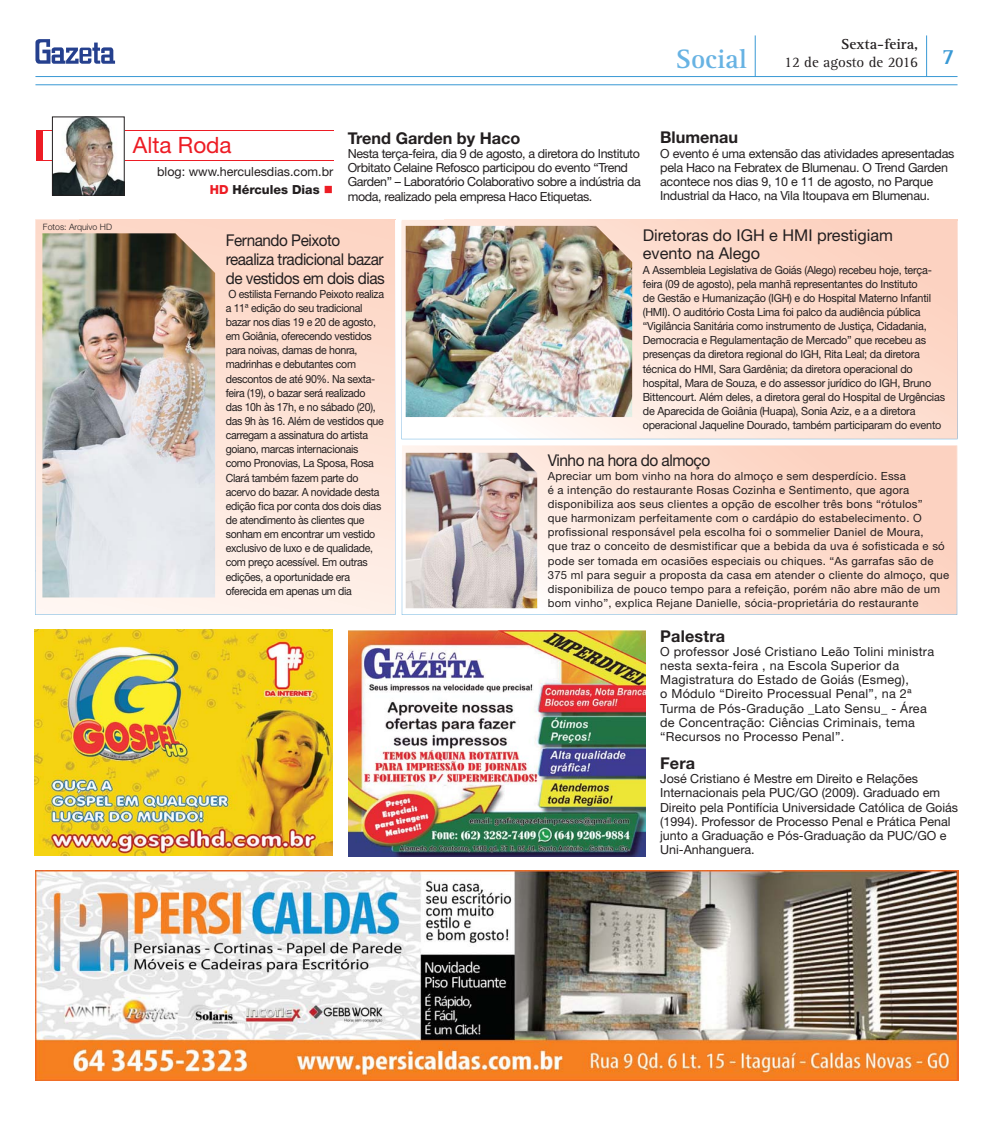
<style>
.page{position:relative;width:993px;height:1124px;background:#fff}
.page>*{position:absolute;margin:0;border:0;box-sizing:border-box;transform-origin:0 0}
.t1{font:700 27.5px "Rotis Serif";color:#68b3e3}
.t2{font:22.5px "Helvetica Neue";color:#ed1c24}
.t3{font:16.25px/18.8px "Helvetica Neue";letter-spacing:-.03em;color:#231f20;scale:.94 1}
.t4{font:16.25px/18.8px "Helvetica Neue";color:#231f20}
.t5{font:700 16.25px "Helvetica Neue";color:#231f20}
.t6{font:16.25px "Helvetica Neue";letter-spacing:-.03em;color:#231f20;scale:.95 1}
.t7{font:15px "Rotis Serif";color:#231f20}
.t8{font:700 15px "Rotis Serif";color:#231f20}
.t9{font:12.5px/14.1px "Helvetica Neue";color:#231f20}
.t10{font:12.5px/14.1px "Helvetica Neue";letter-spacing:.02em;color:#231f20}
.t11{font:12.5px/14.1px "Helvetica Neue";letter-spacing:-.03em;color:#231f20}
.t12{font:12.5px/14.1px "Helvetica Neue";letter-spacing:-.02em;color:#231f20}
.t13{font:11.25px/14.1px "Helvetica Neue";letter-spacing:-.02em;color:#231f20;scale:.96 1}
.t14{font:11.25px/14.1px "Helvetica Neue";letter-spacing:.02em;color:#231f20}
.t15{font:11.25px/14.1px "Helvetica Neue";letter-spacing:-.02em;color:#231f20;scale:.94 1}
.t16{font:300 8.75px "Helvetica Neue";color:#231f20}
.s1{font-weight:800;color:#ed1c24}
.s2{font-weight:800}
</style>
<div class="page">
<hr style="left:35px;top:84px;width:922px;height:1px;background:#3999d5">
<hr style="left:35px;top:76px;width:922px;height:1px;background:#3999d5">
<hr style="left:925px;top:35px;width:1px;height:41px;background:#3999d5">
<hr style="left:754px;top:35px;width:1px;height:42px;background:#3999d5">
<svg style="left:35px;top:39px;width:80px;height:25px"></svg>
<img style="left:35px;top:870px;width:922px;height:210px">
<img style="left:35px;top:629px;width:297px;height:226px">
<hr style="left:37px;top:130px;width:297px;height:1px;background:#ed1c24">
<hr style="left:37px;top:160px;width:297px;height:1px;background:#ed1c24">
<div style="left:36px;top:130px;width:6px;height:30px;background:#ed1c24"></div>
<img style="left:54px;top:118px;width:69px;height:75px">
<div style="left:52px;top:116px;width:73px;height:79px;border:1px solid #231f20"></div>
<svg style="left:80px;top:220px;width:315px;height:350px;background:#fde0d3"></svg>
<img style="left:35px;top:219px;width:45px;height:352px">
<img style="left:42px;top:233px;width:173px;height:364px">
<img style="left:348px;top:630px;width:297px;height:226px">
<svg style="left:445px;top:220px;width:512px;height:219px;background:#fcdbcc"></svg>
<img style="left:401px;top:395px;width:555px;height:44px">
<img style="left:401px;top:220px;width:44px;height:175px">
<img style="left:444px;top:220px;width:512px;height:1px">
<img style="left:405px;top:226px;width:227px;height:191px">
<img style="left:402px;top:445px;width:554px;height:170px">
<h3 class="t8" style="left:841px;top:39px;width:78px">Sexta-feira,</h3>
<h1 class="t1" style="left:675px;top:49px;width:72px">Social</h1>
<h3 class="t7" style="left:784px;top:57px;width:172px">12 de agosto de 2016 <sup>7</sup></h3>
<p class="t16" style="left:43px;top:224px;width:71px">Fotos: Arquivo HD</p>
<h3 class="t5" style="left:660px;top:132px;width:79px">Blumenau</h3>
<p class="t12" style="left:660px;top:147px;width:296px">O evento é uma extensão das atividades apresentadas pela Haco na Febratex de Blumenau. O Trend Garden acontece nos dias 9, 10 e 11 de agosto, no Parque Industrial da Haco, na Vila Itoupava em Blumenau.</p>
<h3 class="t4" style="left:642px;top:227px;width:252px">Diretoras do IGH e HMI prestigiam evento na Alego</h3>
<p class="t13" style="left:642px;top:263px;width:316px">A Assembleia Legislativa de Goiás (Alego) recebeu hoje, terça&shy;feira (09 de agosto), pela manhã representantes do Instituto<br>de Gestão e Humanização (IGH) e do Hospital Materno Infantil (HMI). O auditório Costa Lima foi palco da audiência pública “Vigilância Sanitária como instrumento de Justiça, Cidadania, Democracia e Regulamentação de Mercado” que recebeu as presenças da diretora regional do IGH, Rita Leal; da diretora técnica do HMI, Sara Gardênia; da diretora operacional do hospital, Mara de Souza, e do assessor jurídico do IGH, Bruno Bittencourt. Além deles, a diretora geral do Hospital de Urgências de Aparecida de Goiânia (Huapa), Sonia Aziz, e a a diretora operacional Jaqueline Dourado, também participaram do evento</p>
<h3 class="t6" style="left:547px;top:454px;width:172px">Vinho na hora do almoço</h3>
<p class="t14" style="left:547px;top:469px;width:403px">Apreciar um bom vinho na hora do almoço e sem desperdício. Essa<br>é a intenção do restaurante Rosas Cozinha e Sentimento, que agora disponibiliza aos seus clientes a opção de escolher três bons “rótulos”<br>que harmonizam perfeitamente com o cardápio do estabelecimento. O profissional responsável pela escolha foi o sommelier Daniel de Moura,<br>que traz o conceito de desmistificar que a bebida da uva é sofisticada e só pode ser tomada em ocasiões especiais ou chiques. “As garrafas são de 375 ml para seguir a proposta da casa em atender o cliente do almoço, que disponibiliza de pouco tempo para a refeição, porém não abre mão de um bom vinho”, explica Rejane Danielle, sócia-proprietária do restaurante</p>
<h3 class="t5" style="left:660px;top:630px;width:66px">Palestra</h3>
<p class="t10" style="left:660px;top:645px;width:275px">O professor José Cristiano Leão Tolini ministra nesta sexta-feira , na Escola Superior da Magistratura do Estado de Goiás (Esmeg),<br>o Módulo “Direito Processual Penal”, na 2ª Turma de Pós-Gradução _Lato Sensu_ - Área de Concentração: Ciências Criminais, tema “Recursos no Processo Penal”.</p>
<h3 class="t5" style="left:660px;top:757px;width:37px">Fera</h3>
<p class="t9" style="left:660px;top:772px;width:299px">José Cristiano é Mestre em Direito e Relações Internacionais pela PUC/GO (2009). Graduado em Direito pela Pontifícia Universidade Católica de Goiás (1994). Professor de Processo Penal e Prática Penal junto a Graduação e Pós-Graduação da PUC/GO e Uni-Anhanguera.</p>
<h3 class="t5" style="left:348px;top:132px;width:174px">Trend Garden by Haco</h3>
<p class="t11" style="left:348px;top:148px;width:294px">Nesta terça-feira, dia 9 de agosto, a diretora do Instituto Orbitato Celaine Refosco participou do evento “Trend Garden” – Laboratório Colaborativo sobre a indústria da moda, realizado pela empresa Haco Etiquetas.</p>
<h2 class="t2" style="left:133px;top:137px;width:100px">Alta Roda</h2>
<p class="t9" style="left:210px;top:163px;width:125px;line-height:18.5px;text-indent:-53px">blog: www.herculesdias.com.br<br><span class="s1">HD</span> <span class="s2">Hércules Dias</span></p>
<h3 class="t3" style="left:226px;top:232px;width:171px">Fernando Peixoto reaaliza tradicional bazar de vestidos em dois dias</h3>
<p class="t15" style="left:226px;top:288px;width:170px">O estilista Fernando Peixoto realiza a 11ª edição do seu tradicional bazar nos dias 19 e 20 de agosto, em Goiânia, oferecendo vestidos para noivas, damas de honra, madrinhas e debutantes com descontos de até 90%. Na sexta&shy;feira (19), o bazar será realizado das 10h às 17h, e no sábado (20), das 9h às 16. Além de vestidos que carregam a assinatura do artista goiano, marcas internacionais como Pronovias, La Sposa, Rosa<br>Clará também fazem parte do acervo do bazar. A novidade desta edição fica por conta dos dois dias de atendimento às clientes que sonham em encontrar um vestido exclusivo de luxo e de qualidade, com preço acessível. Em outras edições, a oportunidade era oferecida em apenas um dia</p>
</div>
